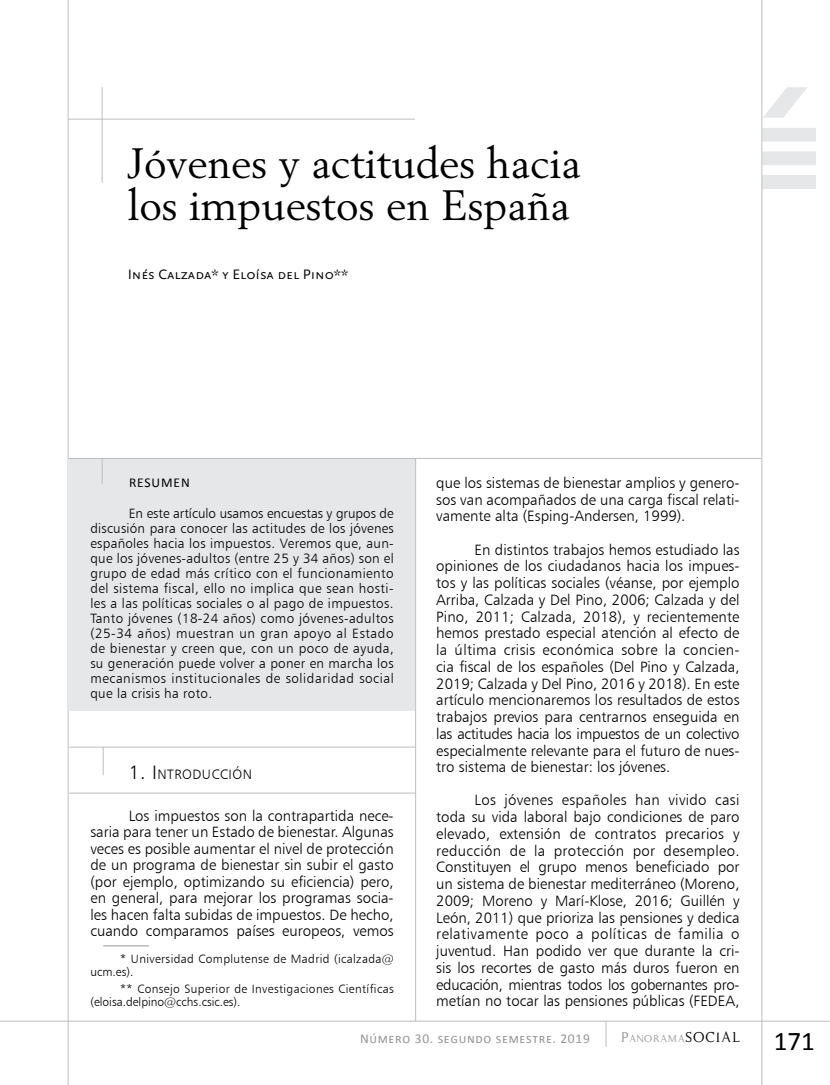
<style>
.page{position:relative;width:830px;height:1085px;background:#fff}
.page>*{position:absolute;margin:0;border:0;box-sizing:border-box;transform-origin:0 0}
.t1{font:42px/42px "Berling";color:#000}
.t2{font:27px "Calibri";color:#000}
.t3{font:15px/16.6px "Humanist 777 BT Light B";color:#000;text-align:justify}
.t4{font:14.25px "Scala Sans Caps";color:#000}
.t5{font:13.65px "Humanist 777 BT Light B";letter-spacing:.035em;color:#000}
.t6{font:13.5px/15px "Humanist 777 BT Light B";letter-spacing:.04em;color:#000;text-align:justify}
.t7{font:13.5px "Calibri";letter-spacing:.05em;color:#939598}
.t8{font:13.5px "Calibri";letter-spacing:.065em;color:#000}
.t9{font:12px/12.8px "Humanist 777 BT Light B";letter-spacing:.03em;color:#000}
.t10{font:11.55px "Kopy Katt Kut";letter-spacing:.07em;color:#939598}
.s1{font-size:19.5px}
.s2{font-size:16.5px}
.s3{font-size:16.5px;color:#000}
</style>
<div class="page">
<svg style="left:762px;top:87px;width:45px;height:31px"></svg>
<div style="left:762px;top:128px;width:53px;height:13px;background:#e5e7e8"></div>
<div style="left:762px;top:151px;width:53px;height:14px;background:#e5e7e8"></div>
<div style="left:762px;top:175px;width:53px;height:14px;background:#e5e7e8"></div>
<hr style="left:68px;top:119px;width:347px;height:1px;background:#bcbec0">
<hr style="left:102px;top:87px;width:1px;height:96px;background:#bcbec0">
<hr style="left:0;top:1020px;width:829px;height:1px;background:#bcbec0">
<hr style="left:761px;top:0;width:1px;height:1084px;background:#bcbec0">
<hr style="left:68px;top:0;width:1px;height:1084px;background:#bcbec0">
<svg style="left:605px;top:1020px;width:1px;height:26px"></svg>
<div style="left:68px;top:458px;width:347px;height:252px;background:#e6e7e8"></div>
<hr style="left:68px;top:458px;width:693px;height:1px;background:#bcbec0">
<svg style="left:102px;top:459px;width:1px;height:25px"></svg>
<hr style="left:103px;top:945px;width:46px;height:1px;background:#939598">
<hr style="left:415px;top:458px;width:1px;height:562px;background:#bcbec0">
<svg style="left:103px;top:747px;width:1px;height:28px"></svg>
<hr style="left:69px;top:746px;width:347px;height:1px;background:#bcbec0">
<hr style="left:69px;top:792px;width:347px;height:1px;background:#bcbec0">
<h1 class="t1" style="left:128px;top:142px;width:454px">Jóvenes y actitudes hacia los impuestos en España</h1>
<p class="t4" style="left:128px;top:267px;width:222px">Inés Calzada* y Eloísa del Pino**</p>
<p class="t8" style="left:129px;top:473px;width:62px">RESUMEN</p>
<p class="t6" style="left:90px;top:505px;width:305px;text-indent:38px">En este artículo usamos encuestas y grupos de discusión para conocer las actitudes de los jóvenes españoles hacia los impuestos. Veremos que, aun&shy;que los jóvenes-adultos (entre 25 y 34 años) son el grupo de edad más crítico con el funcionamiento del sistema fiscal, ello no implica que sean hosti&shy;les a las políticas sociales o al pago de impuestos.<br>Tanto jóvenes (18-24 años) como jóvenes-adultos (25-34 años) muestran un gran apoyo al Estado de bienestar y creen que, con un poco de ayuda, su generación puede volver a poner en marcha los mecanismos institucionales de solidaridad social que la crisis ha roto.</p>
<p class="t5" style="left:129px;top:765px;width:125px"><span class="s1">1. I</span> NTRODUCCIÓN</p>
<p class="t3" style="left:90px;top:806px;width:304px;text-indent:38px">Los impuestos son la contrapartida nece&shy;saria para tener un Estado de bienestar. Algunas veces es posible aumentar el nivel de protección de un programa de bienestar sin subir el gasto (por ejemplo, optimizando su eficiencia) pero, en general, para mejorar los programas socia&shy;les hacen falta subidas de impuestos. De hecho, cuando comparamos países europeos, vemos</p>
<p class="t9" style="left:90px;top:952px;width:305px;text-indent:30px">* Universidad Complutense de Madrid (icalzada@ ucm.es).</p>
<p class="t9" style="left:90px;top:982px;width:305px;text-indent:30px">** Consejo Superior de Investigaciones Científicas (eloisa.delpino@cchs.csic.es).</p>
<p class="t3" style="left:436px;top:474px;width:304px">que los sistemas de bienestar amplios y genero&shy;sos van acompañados de una carga fiscal relati&shy;vamente alta (Esping-Andersen, 1999).</p>
<p class="t3" style="left:436px;top:541px;width:304px;text-indent:38px">En distintos trabajos hemos estudiado las opiniones de los ciudadanos hacia los impues&shy;tos y las políticas sociales (véanse, por ejemplo Arriba, Calzada y Del Pino, 2006; Calzada y del Pino, 2011; Calzada, 2018), y recientemente hemos prestado especial atención al efecto de la última crisis económica sobre la concien&shy;cia fiscal de los españoles (Del Pino y Calzada, 2019; Calzada y Del Pino, 2016 y 2018). En este artículo mencionaremos los resultados de estos trabajos previos para centrarnos enseguida en las actitudes hacia los impuestos de un colectivo especialmente relevante para el futuro de nues&shy;tro sistema de bienestar: los jóvenes.</p>
<p class="t3" style="left:436px;top:791px;width:304px;text-indent:38px">Los jóvenes españoles han vivido casi toda su vida laboral bajo condiciones de paro elevado, extensión de contratos precarios y reducción de la protección por desempleo.<br>Constituyen el grupo menos beneficiado por un sistema de bienestar mediterráneo (Moreno, 2009; Moreno y Marí-Klose, 2016; Guillén y León, 2011) que prioriza las pensiones y dedica relativamente poco a políticas de familia o juventud. Han podido ver que durante la cri&shy;sis los recortes de gasto más duros fueron en educación, mientras todos los gobernantes pro&shy;metían no tocar las pensiones públicas (FEDEA,</p>
<p class="t10" style="left:620px;top:1030px;width:120px"><span class="s2">P</span>ANORAMA<span class="s3">SOCIAL</span></p>
<p class="t7" style="left:360px;top:1030px;width:231px">Número 30. segundo semestre. 2019</p>
<h2 class="t2" style="left:773px;top:1023px;width:43px">171</h2>
</div>
